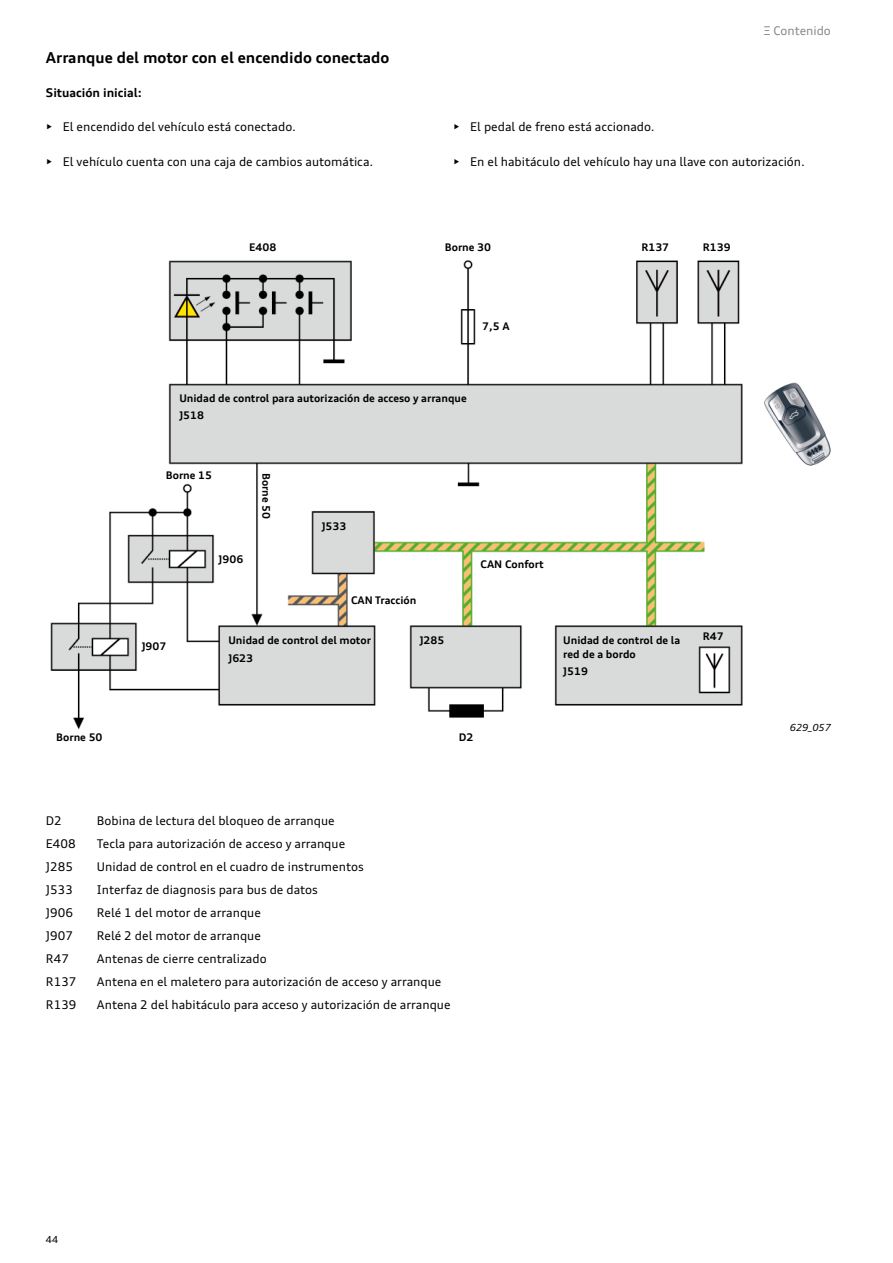
<style>
.page{position:relative;width:893px;height:1263px;background:#fff}
.page>*{position:absolute;margin:0;border:0;box-sizing:border-box;transform-origin:0 0}
.t1{font:700 15px "Audi Type";color:#000}
.t2{font:12px "Audi Type";color:#000}
.t3{font:700 12px "Audi Type";color:#000}
.t4{font:12px "Audi Type";color:#878786}
.t5{font:700 10.5px/17.2px "Audi Type";color:#000}
.t6{font:italic 9.75px "Audi Type";color:#000}
.t7{font:9.75px "Audi Type";color:#000}
</style>
<div class="page">
<img style="left:50px;top:260px;width:781px;height:470px">
<p class="t1" style="left:46px;top:48px;width:345px">Arranque del motor con el encendido conectado</p>
<p class="t3" style="left:46px;top:85px;width:97px">Situación inicial:</p>
<p class="t2" style="left:46px;top:120px;width:251px">• El encendido del vehículo está conectado.</p>
<p class="t2" style="left:46px;top:154px;width:329px">• El vehículo cuenta con una caja de cambios automática.</p>
<p class="t4" style="left:764px;top:23px;width:69px">Ξ Contenido</p>
<p class="t2" style="left:453px;top:120px;width:203px">• El pedal de freno está accionado.</p>
<p class="t2" style="left:453px;top:154px;width:353px">• En el habitáculo del vehículo hay una llave con autorización.</p>
<p class="t5" style="left:249px;top:238px;width:29px">E408</p>
<p class="t5" style="left:445px;top:238px;width:48px">Borne 30</p>
<p class="t5" style="left:641px;top:238px;width:29px">R137</p>
<p class="t5" style="left:703px;top:238px;width:29px">R139</p>
<p class="t5" style="left:482px;top:317px;width:29px">7,5 A</p>
<p class="t5" style="left:179px;top:390px;width:289px">Unidad de control para autorización de acceso y arranque<br>J518</p>
<p class="t5" style="left:166px;top:467px;width:48px">Borne 15</p>
<p class="t5" style="left:219px;top:550px;width:26px">J906</p>
<p class="t5" style="left:275px;top:473px;width:48px;rotate:90deg">Borne 50</p>
<p class="t5" style="left:322px;top:517px;width:26px">J533</p>
<p class="t5" style="left:351px;top:591px;width:67px">CAN Tracción</p>
<p class="t5" style="left:142px;top:637px;width:26px">J907</p>
<p class="t5" style="left:228px;top:632px;width:144px">Unidad de control del motor<br>J623</p>
<p class="t5" style="left:420px;top:632px;width:26px">J285</p>
<p class="t5" style="left:480px;top:556px;width:65px">CAN Confort</p>
<p class="t5" style="left:563px;top:633px;width:118px;line-height:14.2px">Unidad de control de la red de a bordo</p>
<p class="t5" style="left:563px;top:663px;width:26px">J519</p>
<p class="t5" style="left:56px;top:728px;width:48px">Borne 50</p>
<p class="t5" style="left:459px;top:728px;width:16px">D2</p>
<p class="t5" style="left:703px;top:628px;width:22px">R47</p>
<p class="t2" style="left:46px;top:813px;width:18px">D2</p>
<p class="t2" style="left:97px;top:813px;width:239px">Bobina de lectura del bloqueo de arranque</p>
<p class="t2" style="left:46px;top:836px;width:31px">E408</p>
<p class="t2" style="left:97px;top:836px;width:250px">Tecla para autorización de acceso y arranque</p>
<p class="t2" style="left:46px;top:859px;width:29px">J285</p>
<p class="t2" style="left:97px;top:859px;width:268px">Unidad de control en el cuadro de instrumentos</p>
<p class="t2" style="left:46px;top:882px;width:29px">J533</p>
<p class="t2" style="left:97px;top:882px;width:223px">Interfaz de diagnosis para bus de datos</p>
<p class="t2" style="left:46px;top:905px;width:29px">J906</p>
<p class="t2" style="left:97px;top:905px;width:166px">Relé 1 del motor de arranque</p>
<p class="t2" style="left:46px;top:928px;width:29px">J907</p>
<p class="t2" style="left:97px;top:928px;width:166px">Relé 2 del motor de arranque</p>
<p class="t2" style="left:46px;top:951px;width:25px">R47</p>
<p class="t2" style="left:97px;top:951px;width:171px">Antenas de cierre centralizado</p>
<p class="t2" style="left:46px;top:974px;width:32px">R137</p>
<p class="t2" style="left:97px;top:974px;width:346px">Antena en el maletero para autorización de acceso y arranque</p>
<p class="t2" style="left:46px;top:998px;width:32px">R139</p>
<p class="t2" style="left:97px;top:998px;width:355px">Antena 2 del habitáculo para acceso y autorización de arranque</p>
<p class="t6" style="left:790px;top:722px;width:42px">629_057</p>
<p class="t7" style="left:46px;top:1233px;width:14px">44</p>
</div>
